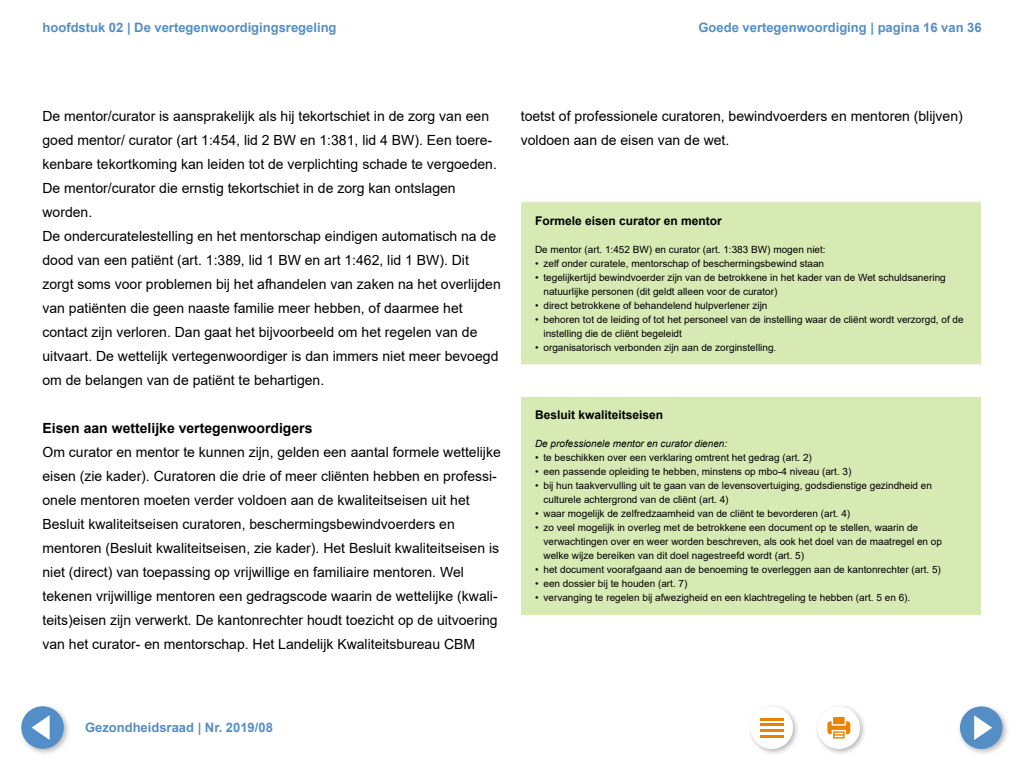
<style>
.page{position:relative;width:1024px;height:768px;background:#fff}
.page>*{position:absolute;margin:0;border:0;box-sizing:border-box;transform-origin:0 0}
.Plat_z_ruimte{font:14px/24px "Arial";color:#000}
.Kop_z_nr_vet{font:700 14px "Arial";color:#000}
.t1{font:700 13px "Arial";color:#548ec6}
.Tabeltekst{font:700 12px "Arial";color:#000}
.Tabeltekst-2{font:10px/14px "Arial";color:#000}
.Tabeltekst-3{font:italic 10px "Arial";color:#000}
</style>
<div class="page">
<div style="left:521px;top:202px;width:459px;height:163px;background:#d7eab3"></div>
<hr style="left:521px;top:202px;width:459px;height:1px;background:#fff">
<div style="left:521px;top:396px;width:459px;height:219px;background:#d7eab3"></div>
<hr style="left:521px;top:396px;width:459px;height:1px;background:#fff">
<div style="left:814px;top:703px;width:53px;height:53px;background:#000;opacity:.3"></div>
<div style="left:818px;top:707px;width:42px;height:42px;background:#fff;border-radius:50%"></div>
<svg style="left:827px;top:717px;width:23px;height:22px"></svg>
<div style="left:747px;top:703px;width:53px;height:53px;background:#000;opacity:.3"></div>
<div style="left:751px;top:707px;width:42px;height:42px;background:#fff;border-radius:50%"></div>
<hr style="left:760px;top:718px;width:24px;height:2px;background:#e98300">
<hr style="left:760px;top:724px;width:24px;height:2px;background:#e98300">
<hr style="left:760px;top:730px;width:24px;height:2px;background:#e98300">
<hr style="left:760px;top:735px;width:24px;height:2px;background:#e98300">
<div style="left:18px;top:703px;width:53px;height:53px;background:#000;opacity:.3"></div>
<div style="left:21px;top:706px;width:43px;height:43px;background:#548ec6;border-radius:50%"></div>
<svg style="left:32px;top:715px;width:18px;height:25px"></svg>
<div style="left:957px;top:703px;width:53px;height:53px;background:#000;opacity:.3"></div>
<div style="left:960px;top:706px;width:43px;height:43px;background:#548ec6;border-radius:50%"></div>
<svg style="left:974px;top:715px;width:18px;height:25px"></svg>
<p class="t1" style="left:43px;top:18px;width:296px">hoofdstuk 02 | De vertegenwoordigingsregeling</p>
<p class="t1" style="left:698px;top:18px;width:285px">Goede vertegenwoordiging | pagina 16 van 36</p>
<p class="Plat_z_ruimte" style="left:43px;top:104px;width:456px">De mentor/curator is aansprakelijk als hij tekortschiet in de zorg van een goed mentor/ curator (art 1:454, lid 2 BW en 1:381, lid 4 BW). Een toere&shy;kenbare tekortkoming kan leiden tot de verplichting schade te vergoeden.<br>De mentor/curator die ernstig tekortschiet in de zorg kan ontslagen worden.</p>
<p class="Plat_z_ruimte" style="left:43px;top:224px;width:460px">De ondercuratelestelling en het mentorschap eindigen automatisch na de dood van een patiënt (art. 1:389, lid 1 BW en art 1:462, lid 1 BW). Dit zorgt soms voor problemen bij het afhandelen van zaken na het overlijden van patiënten die geen naaste familie meer hebben, of daarmee het contact zijn verloren. Dan gaat het bijvoorbeeld om het regelen van de uitvaart. De wettelijk vertegenwoordiger is dan immers niet meer bevoegd om de belangen van de patiënt te behartigen.</p>
<p class="Kop_z_nr_vet" style="left:43px;top:418px;width:271px">Eisen aan wettelijke vertegenwoordigers</p>
<p class="Plat_z_ruimte" style="left:43px;top:440px;width:460px">Om curator en mentor te kunnen zijn, gelden een aantal formele wettelijke eisen (zie kader). Curatoren die drie of meer cliënten hebben en professi&shy;onele mentoren moeten verder voldoen aan de kwaliteitseisen uit het Besluit kwaliteitseisen curatoren, beschermingsbewindvoerders en mentoren (Besluit kwaliteitseisen, zie kader). Het Besluit kwaliteitseisen is niet (direct) van toepassing op vrijwillige en familiaire mentoren. Wel tekenen vrijwillige mentoren een gedragscode waarin de wettelijke (kwali&shy;teits)eisen zijn verwerkt. De kantonrechter houdt toezicht op de uitvoering van het curator- en mentorschap. Het Landelijk Kwaliteitsbureau CBM</p>
<p class="Plat_z_ruimte" style="left:521px;top:104px;width:443px">toetst of professionele curatoren, bewindvoerders en mentoren (blijven) voldoen aan de eisen van de wet.</p>
<p class="Tabeltekst" style="left:535px;top:212px;width:188px">Formele eisen curator en mentor</p>
<p class="Tabeltekst-2" style="left:535px;top:242px;width:292px">De mentor (art. 1:452 BW) en curator (art. 1:383 BW) mogen niet:</p>
<p class="Tabeltekst-2" style="left:535px;top:256px;width:291px">• zelf onder curatele, mentorschap of beschermingsbewind staan</p>
<p class="Tabeltekst-2" style="left:544px;top:270px;width:404px;text-indent:-9px">• tegelijkertijd bewindvoerder zijn van de betrokkene in het kader van de Wet schuldsanering natuurlijke personen (dit geldt alleen voor de curator)</p>
<p class="Tabeltekst-2" style="left:535px;top:298px;width:234px">• direct betrokkene of behandelend hulpverlener zijn</p>
<p class="Tabeltekst-2" style="left:544px;top:312px;width:422px;text-indent:-9px">• behoren tot de leiding of tot het personeel van de instelling waar de cliënt wordt verzorgd, of de instelling die de cliënt begeleidt</p>
<p class="Tabeltekst-2" style="left:535px;top:340px;width:243px">• organisatorisch verbonden zijn aan de zorginstelling.</p>
<p class="Tabeltekst" style="left:535px;top:407px;width:130px">Besluit kwaliteitseisen</p>
<p class="Tabeltekst-3" style="left:535px;top:437px;width:194px">De professionele mentor en curator dienen:</p>
<p class="Tabeltekst-2" style="left:535px;top:451px;width:278px">• te beschikken over een verklaring omtrent het gedrag (art. 2)</p>
<p class="Tabeltekst-2" style="left:535px;top:465px;width:318px">• een passende opleiding te hebben, minstens op mbo-4 niveau (art. 3)</p>
<p class="Tabeltekst-2" style="left:544px;top:479px;width:390px;text-indent:-9px">• bij hun taakvervulling uit te gaan van de levensovertuiging, godsdienstige gezindheid en culturele achtergrond van de cliënt (art. 4)</p>
<p class="Tabeltekst-2" style="left:535px;top:507px;width:317px">• waar mogelijk de zelfredzaamheid van de cliënt te bevorderen (art. 4)</p>
<p class="Tabeltekst-2" style="left:544px;top:521px;width:400px;text-indent:-9px">• zo veel mogelijk in overleg met de betrokkene een document op te stellen, waarin de verwachtingen over en weer worden beschreven, als ook het doel van de maatregel en op welke wijze bereiken van dit doel nagestreefd wordt (art. 5)</p>
<p class="Tabeltekst-2" style="left:535px;top:563px;width:407px">• het document voorafgaand aan de benoeming te overleggen aan de kantonrechter (art. 5)</p>
<p class="Tabeltekst-2" style="left:535px;top:577px;width:154px">• een dossier bij te houden (art. 7)</p>
<p class="Tabeltekst-2" style="left:535px;top:591px;width:377px">• vervanging te regelen bij afwezigheid en een klachtregeling te hebben (art. 5 en 6).</p>
<p class="t1" style="left:85px;top:718px;width:189px">Gezondheidsraad | Nr. 2019/08</p>
</div>
